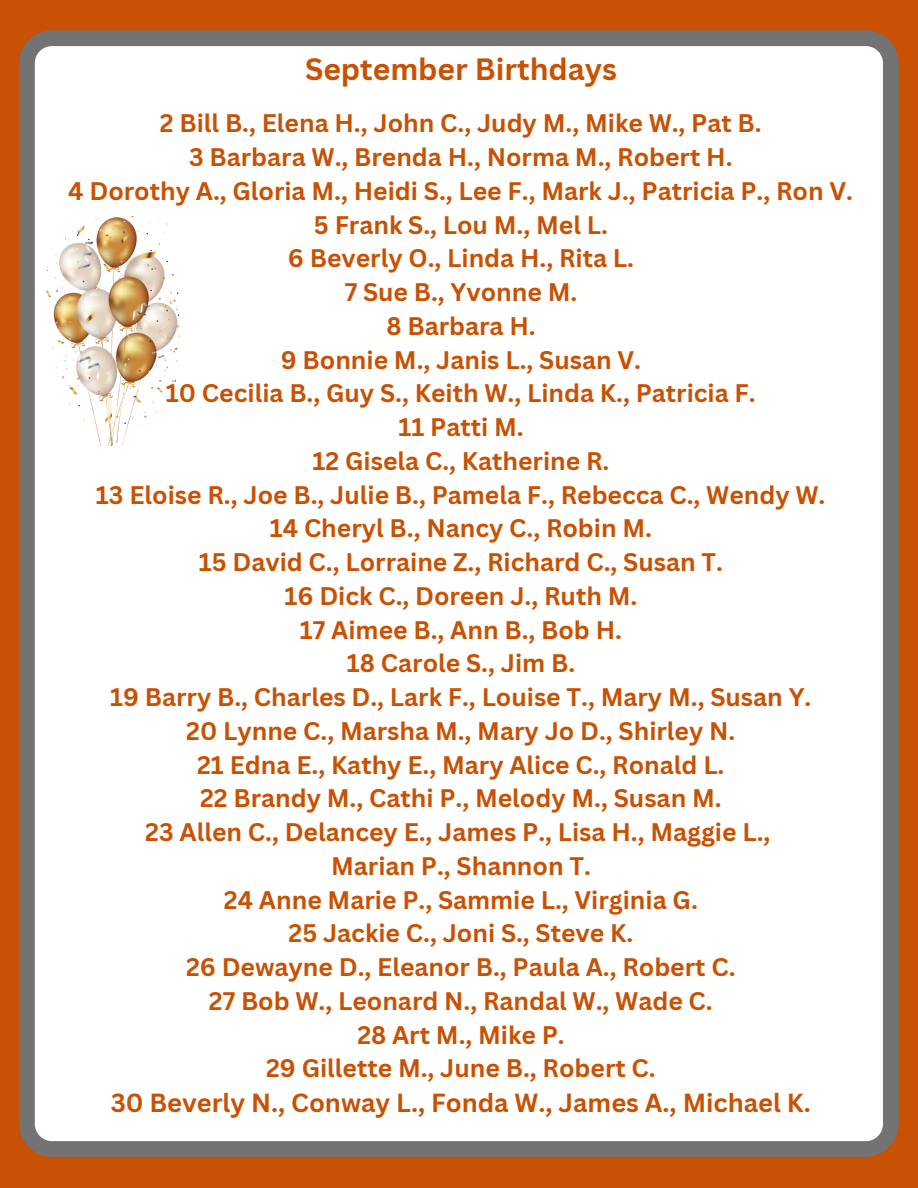
<style>
.page{position:relative;width:918px;height:1188px;background:#c85103}
.page>*{position:absolute;margin:0;border:0;box-sizing:border-box;transform-origin:0 0}
.t1{font:700 30px "Canva Sans";color:#c85103}
.t2{font:700 25.5px "Canva Sans";color:#c85103}
.t3{font:700 24.75px "Canva Sans";color:#c85103}
</style>
<div class="page">
<div style="left:19px;top:30px;width:880px;height:1127px;background:#fff"></div>
<img style="left:45px;top:216px;width:134px;height:230px">
<p class="t1" style="left:305px;top:47px;width:314px">September Birthdays</p>
<p class="t3" style="left:160px;top:106px;width:603px">2 Bill B., Elena H., John C., Judy M., Mike W., Pat B.</p>
<p class="t3" style="left:189px;top:140px;width:545px">3 Barbara W., Brenda H., Norma M., Robert H.</p>
<p class="t3" style="left:68px;top:173px;width:786px">4 Dorothy A., Gloria M., Heidi S., Lee F., Mark J., Patricia P., Ron V.</p>
<p class="t3" style="left:314px;top:207px;width:296px">5 Frank S., Lou M., Mel L.</p>
<p class="t3" style="left:288px;top:241px;width:348px">6 Beverly O., Linda H., Rita L.</p>
<p class="t3" style="left:345px;top:275px;width:234px">7 Sue B., Yvonne M.</p>
<p class="t3" style="left:386px;top:308px;width:151px">8 Barbara H.</p>
<p class="t3" style="left:281px;top:342px;width:362px">9 Bonnie M., Janis L., Susan V.</p>
<p class="t3" style="left:166px;top:376px;width:591px">10 Cecilia B., Guy S., Keith W., Linda K., Patricia F.</p>
<p class="t3" style="left:398px;top:410px;width:127px">11 Patti M.</p>
<p class="t3" style="left:313px;top:443px;width:298px">12 Gisela C., Katherine R.</p>
<p class="t3" style="left:96px;top:477px;width:731px">13 Eloise R., Joe B., Julie B., Pamela F., Rebecca C., Wendy W.</p>
<p class="t3" style="left:270px;top:511px;width:384px">14 Cheryl B., Nancy C., Robin M.</p>
<p class="t3" style="left:199px;top:545px;width:526px">15 David C., Lorraine Z., Richard C., Susan T.</p>
<p class="t3" style="left:285px;top:578px;width:354px">16 Dick C., Doreen J., Ruth M.</p>
<p class="t3" style="left:300px;top:612px;width:324px">17 Aimee B., Ann B., Bob H.</p>
<p class="t3" style="left:347px;top:646px;width:230px">18 Carole S., Jim B.</p>
<p class="t3" style="left:110px;top:680px;width:703px">19 Barry B., Charles D., Lark F., Louise T., Mary M., Susan Y.</p>
<p class="t3" style="left:186px;top:713px;width:551px">20 Lynne C., Marsha M., Mary Jo D., Shirley N.</p>
<p class="t3" style="left:197px;top:747px;width:529px">21 Edna E., Kathy E., Mary Alice C., Ronald L.</p>
<p class="t3" style="left:200px;top:781px;width:523px">22 Brandy M., Cathi P., Melody M., Susan M.</p>
<p class="t3" style="left:145px;top:815px;width:627px">23 Allen C., Delancey E., James P., Lisa H., Maggie L.,</p>
<p class="t3" style="left:331px;top:848px;width:261px">Marian P., Shannon T.</p>
<p class="t3" style="left:224px;top:882px;width:475px">24 Anne Marie P., Sammie L., Virginia G.</p>
<p class="t3" style="left:289px;top:916px;width:346px">25 Jackie C., Joni S., Steve K.</p>
<p class="t3" style="left:186px;top:950px;width:551px">26 Dewayne D., Eleanor B., Paula A., Robert C.</p>
<p class="t3" style="left:209px;top:983px;width:505px">27 Bob W., Leonard N., Randal W., Wade C.</p>
<p class="t3" style="left:357px;top:1017px;width:209px">28 Art M., Mike P.</p>
<p class="t3" style="left:266px;top:1051px;width:391px">29 Gillette M., June B., Robert C.</p>
<p class="t2" style="left:111px;top:1085px;width:702px">30 Beverly N., Conway L., Fonda W., James A., Michael K.</p>
</div>
